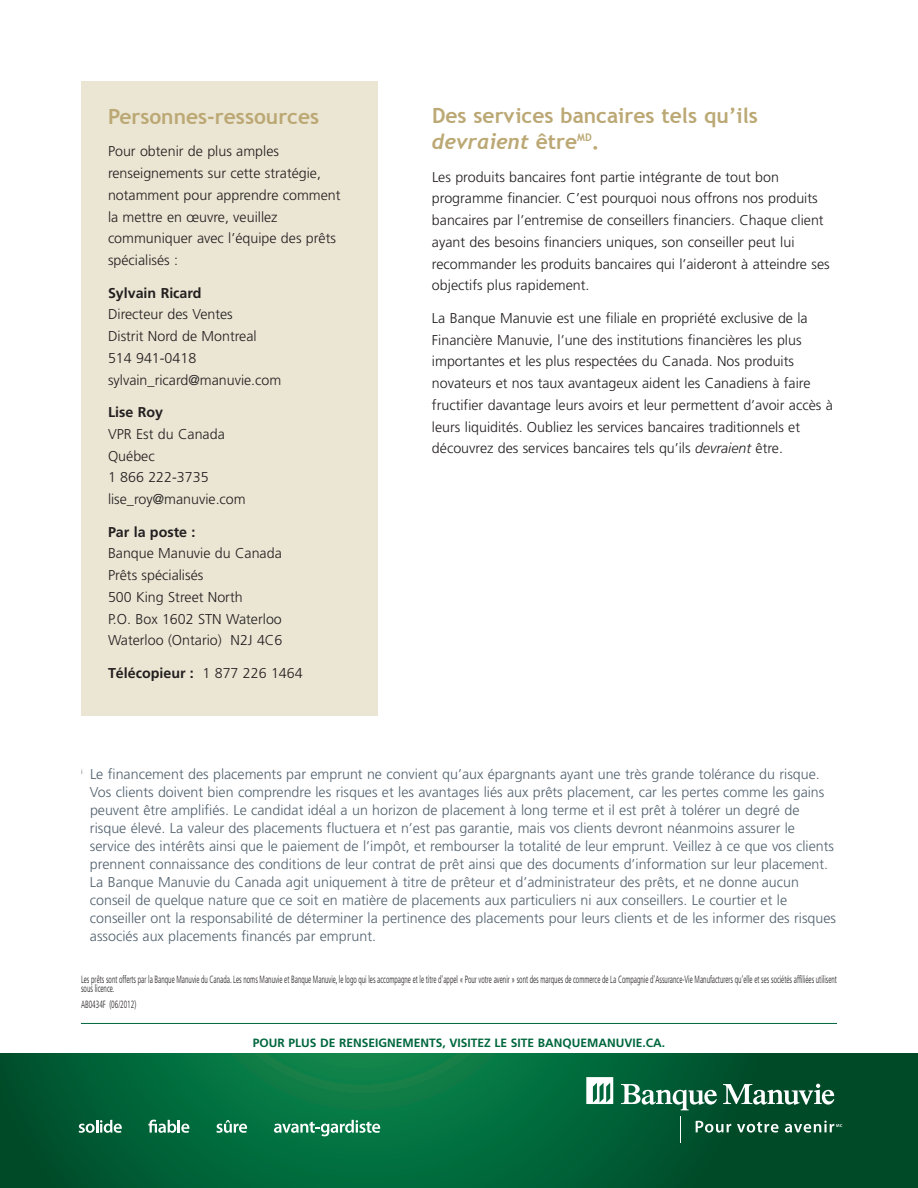
<style>
.page{position:relative;width:918px;height:1188px;background:#fff}
.page>*{position:absolute;margin:0;border:0;box-sizing:border-box;transform-origin:0 0}
.t1{font:700 21px "Trebuchet MS";color:#bba874}
.t2{font:italic 700 21px "Trebuchet";color:#bba874}
.t3{font:300 14.25px/21.8px "Frutiger";color:#231f20}
.t4{font:300 14.25px/18px "Frutiger";color:#52626f}
.t5{font:700 14.25px "Frutiger";color:#231f20}
.t6{font:700 12px "Frutiger";color:#00673e}
.t7{font:300 condensed 10.5px/9px "Frutiger";color:#231f20;scale:.7 1}
.s1{font-weight:300}
.s2{font-family:"Trebuchet MS";font-style:normal}
.s3{font-style:italic}
</style>
<div class="page">
<div style="left:81px;top:81px;width:297px;height:634px;background:#ebe5d3"></div>
<svg style="left:0;top:1053px;width:918px;height:135px;background:#026237"></svg>
<svg style="left:79px;top:1120px;width:43px;height:13px"></svg>
<svg style="left:148px;top:1120px;width:41px;height:13px"></svg>
<svg style="left:216px;top:1120px;width:31px;height:13px"></svg>
<svg style="left:274px;top:1120px;width:106px;height:16px"></svg>
<svg style="left:586px;top:1077px;width:29px;height:29px"></svg>
<svg style="left:621px;top:1084px;width:223px;height:60px;background:#296c4d"></svg>
<hr style="left:81px;top:1023px;width:756px;height:1px;background:#00673e">
<h1 class="t1" style="left:108px;top:104px;width:213px">Personnes-ressources</h1>
<p class="t3" style="left:108px;top:142px;width:234px">Pour obtenir de plus amples renseignements sur cette stratégie, notamment pour apprendre comment la mettre en œuvre, veuillez communiquer avec l’équipe des prêts spécialisés :</p>
<p class="t5" style="left:108px;top:287px;width:95px">Sylvain Ricard</p>
<p class="t3" style="left:108px;top:305px;width:175px">Directeur des Ventes<br>Distrit Nord de Montreal<br>514 941-0418 sylvain_ricard@manuvie.com</p>
<p class="t5" style="left:108px;top:406px;width:57px">Lise Roy</p>
<p class="t3" style="left:108px;top:424px;width:139px">VPR Est du Canada<br>Québec<br>1 866 222-3735 lise_roy@manuvie.com</p>
<p class="t5" style="left:108px;top:526px;width:89px">Par la poste :</p>
<p class="t3" style="left:108px;top:544px;width:176px">Banque Manuvie du Canada<br>Prêts spécialisés<br>500 King Street North<br>P.O. Box 1602 STN Waterloo<br>Waterloo (Ontario) N2J 4C6</p>
<p class="t5" style="left:108px;top:667px;width:196px">Télécopieur : <span class="s1">1 877 226 1464</span></p>
<h1 class="t1" style="left:432px;top:104px;width:327px">Des services bancaires tels qu’ils</h1>
<h1 class="t2" style="left:432px;top:129px;width:169px">devraient <span class="s2">être</span><sup>MD</sup><span class="s2">.</span></h1>
<p class="t3" style="left:432px;top:167px;width:399px">Les produits bancaires font partie intégrante de tout bon programme financier. C’est pourquoi nous offrons nos produits bancaires par l’entremise de conseillers financiers. Chaque client ayant des besoins financiers uniques, son conseiller peut lui recommander les produits bancaires qui l’aideront à atteindre ses objectifs plus rapidement.</p>
<p class="t3" style="left:432px;top:308px;width:402px">La Banque Manuvie est une filiale en propriété exclusive de la Financière Manuvie, l’une des institutions financières les plus importantes et les plus respectées du Canada. Nos produits novateurs et nos taux avantageux aident les Canadiens à faire fructifier davantage leurs avoirs et leur permettent d’avoir accès à leurs liquidités. Oubliez les services bancaires traditionnels et découvrez des services bancaires tels qu’ils <span class="s3">devraient</span> être.</p>
<p class="t4" style="left:90px;top:766px;width:748px;text-indent:-9px"><sup>i</sup> Le financement des placements par emprunt ne convient qu’aux épargnants ayant une très grande tolérance du risque.<br>Vos clients doivent bien comprendre les risques et les avantages liés aux prêts placement, car les pertes comme les gains peuvent être amplifiés. Le candidat idéal a un horizon de placement à long terme et il est prêt à tolérer un degré de risque élevé. La valeur des placements fluctuera et n’est pas garantie, mais vos clients devront néanmoins assurer le service des intérêts ainsi que le paiement de l’impôt, et rembourser la totalité de leur emprunt. Veillez à ce que vos clients prennent connaissance des conditions de leur contrat de prêt ainsi que des documents d’information sur leur placement.<br>La Banque Manuvie du Canada agit uniquement à titre de prêteur et d’administrateur des prêts, et ne donne aucun conseil de quelque nature que ce soit en matière de placements aux particuliers ni aux conseillers. Le courtier et le conseiller ont la responsabilité de déterminer la pertinence des placements pour leurs clients et de les informer des risques associés aux placements financés par emprunt.</p>
<p class="t7" style="left:81px;top:976px;width:1082px">Les prêts sont offerts par la Banque Manuvie du Canada. Les noms Manuvie et Banque Manuvie, le logo qui les accompagne et le titre d'appel « Pour votre avenir » sont des marques de commerce de La Compagnie d'Assurance-Vie Manufacturers qu’elle et ses sociétés affiliées utilisent sous licence.</p>
<p class="t7" style="left:81px;top:1001px;width:80px">AB0434F (06/2012)</p>
<p class="t6" style="left:253px;top:1038px;width:414px">POUR PLUS DE RENSEIGNEMENTS, VISITEZ LE SITE BANQUEMANUVIE.CA.</p>
</div>
